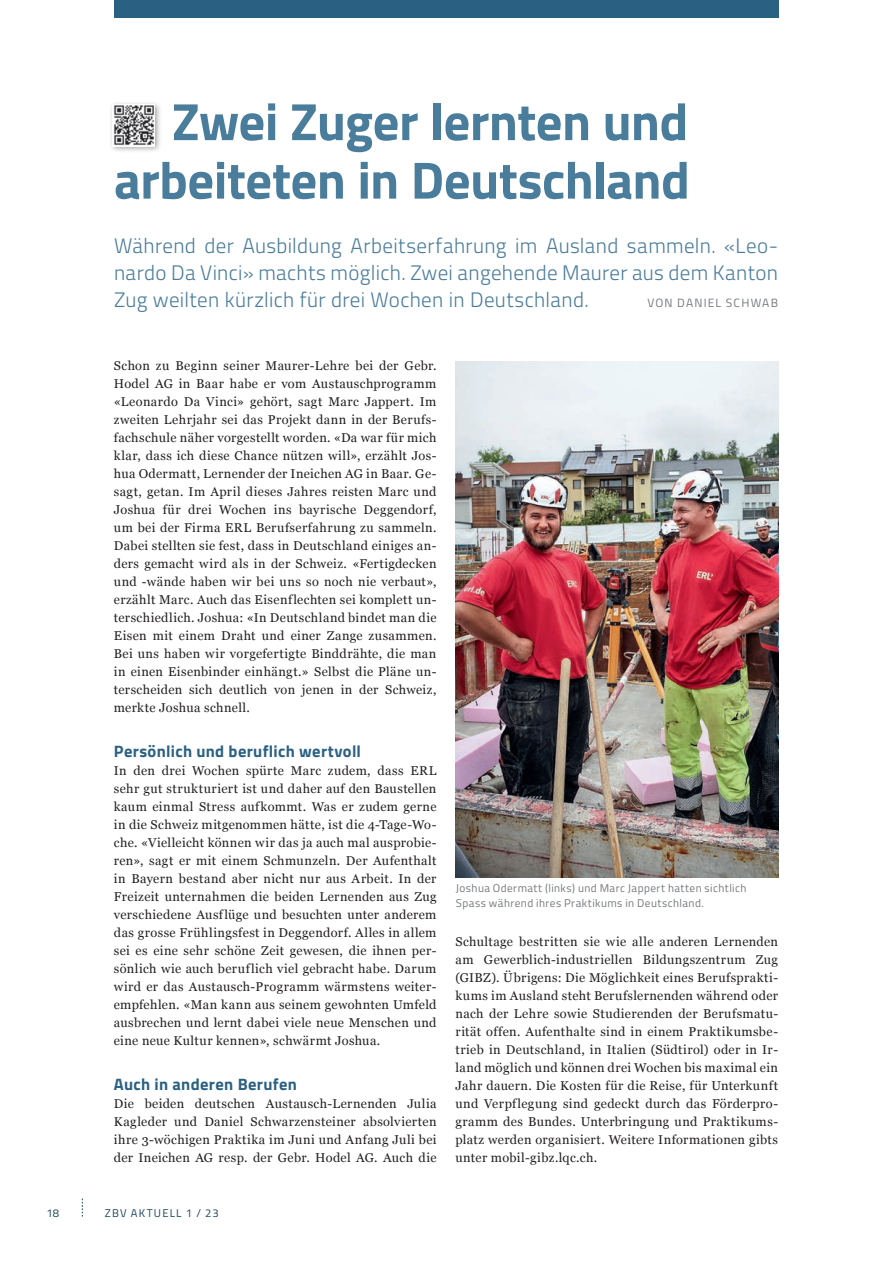
<style>
.page{position:relative;width:893px;height:1263px;background:#fff}
.page>*{position:absolute;margin:0;border:0;box-sizing:border-box;transform-origin:0 0}
.t1{font:700 52.5px/58.5px "Titillium";letter-spacing:-.01em;color:#4a7c9b;text-align:right}
.t2{font:300 21px/27px "Titillium";letter-spacing:.015em;color:#4a7c9b;text-align:justify}
.t3{font:700 16.5px "Titillium";letter-spacing:.02em;color:#2a6183}
.t4{font:12.75px/18px "Georgia";letter-spacing:.025em;color:#231f20;text-align:justify}
.t5{font:12px "Titillium";letter-spacing:.095em;color:#757a7d}
.t6{font:11.25px/14.2px "Titillium";letter-spacing:.04em;color:#757a7d}
.t7{font:11.25px "Titillium";letter-spacing:.1em;color:#1a475a}
</style>
<div class="page">
<svg style="left:82px;top:1198px;width:1px;height:18px"></svg>
<div style="left:114px;top:0;width:664px;height:18px;background:#2a6183"></div>
<img style="left:455px;top:361px;width:323px;height:516px">
<div style="left:109px;top:100px;width:53px;height:54px;background:#231f20;opacity:.4"></div>
<img style="left:113px;top:104px;width:42px;height:42px">
<h1 class="t1" style="left:114px;top:90px;width:577px">Zwei Zuger lernten und arbeiteten in Deutschland</h1>
<h2 class="t2" style="left:114px;top:231px;width:665px">Während der Ausbildung Arbeitserfahrung im Ausland sammeln. «Leo&shy;nardo Da Vinci» machts möglich. Zwei angehende Maurer aus dem Kanton Zug weilten kürzlich für drei Wochen in Deutschland.</h2>
<p class="t5" style="left:647px;top:294px;width:132px">VON DANIEL SCHWAB</p>
<p class="t4" style="left:114px;top:356px;width:324px">Schon zu Beginn seiner Maurer-Lehre bei der Gebr.<br>Hodel AG in Baar habe er vom Austauschprogramm «Leonardo Da Vinci» gehört, sagt Marc Jappert. Im zweiten Lehrjahr sei das Projekt dann in der Berufs&shy;fachschule näher vorgestellt worden. «Da war für mich klar, dass ich diese Chance nützen will», erzählt Jos&shy;hua Odermatt, Lernender der Ineichen AG in Baar. Ge&shy;sagt, getan. Im April dieses Jahres reisten Marc und Joshua für drei Wochen ins bayrische Deggendorf, um bei der Firma ERL Berufserfahrung zu sammeln.<br>Dabei stellten sie fest, dass in Deutschland einiges an&shy;ders gemacht wird als in der Schweiz. «Fertigdecken und -wände haben wir bei uns so noch nie verbaut», erzählt Marc. Auch das Eisenflechten sei komplett un&shy;terschiedlich. Joshua: «In Deutschland bindet man die Eisen mit einem Draht und einer Zange zusammen.<br>Bei uns haben wir vorgefertigte Binddrähte, die man in einen Eisenbinder einhängt.» Selbst die Pläne un&shy;terscheiden sich deutlich von jenen in der Schweiz, merkte Joshua schnell.</p>
<p class="t3" style="left:114px;top:739px;width:249px">Persönlich und beruflich wertvoll</p>
<p class="t4" style="left:114px;top:761px;width:324px">In den drei Wochen spürte Marc zudem, dass ERL sehr gut strukturiert ist und daher auf den Baustellen kaum einmal Stress aufkommt. Was er zudem gerne in die Schweiz mitgenommen hätte, ist die 4-Tage-Wo&shy;che. «Vielleicht können wir das ja auch mal ausprobie&shy;ren», sagt er mit einem Schmunzeln. Der Aufenthalt in Bayern bestand aber nicht nur aus Arbeit. In der Freizeit unternahmen die beiden Lernenden aus Zug verschiedene Ausflüge und besuchten unter anderem das grosse Frühlingsfest in Deggendorf. Alles in allem sei es eine sehr schöne Zeit gewesen, die ihnen per&shy;sönlich wie auch beruflich viel gebracht habe. Darum wird er das Austausch-Programm wärmstens weiter&shy;empfehlen. «Man kann aus seinem gewohnten Umfeld ausbrechen und lernt dabei viele neue Menschen und eine neue Kultur kennen», schwärmt Joshua.</p>
<p class="t3" style="left:114px;top:1072px;width:185px">Auch in anderen Berufen</p>
<p class="t4" style="left:114px;top:1094px;width:324px">Die beiden deutschen Austausch-Lernenden Julia Kagleder und Daniel Schwarzensteiner absolvierten ihre 3-wöchigen Praktika im Juni und Anfang Juli bei der Ineichen AG resp. der Gebr. Hodel AG. Auch die</p>
<p class="t7" style="left:46px;top:1204px;width:14px">18</p>
<p class="t7" style="left:105px;top:1204px;width:115px">ZBV AKTUELL 1 / 23</p>
<p class="t6" style="left:456px;top:881px;width:292px">Joshua Odermatt (links) und Marc Jappert hatten sichtlich<br>Spass während ihres Praktikums in Deutschland.</p>
<p class="t4" style="left:455px;top:932px;width:324px">Schultage bestritten sie wie alle anderen Lernenden am Gewerblich-industriellen Bildungszentrum Zug (GIBZ). Übrigens: Die Möglichkeit eines Berufsprakti&shy;kums im Ausland steht Berufslernenden während oder nach der Lehre sowie Studierenden der Berufsmatu&shy;rität offen. Aufenthalte sind in einem Praktikumsbe&shy;trieb in Deutschland, in Italien (Südtirol) oder in Ir&shy;land möglich und können drei Wochen bis maximal ein Jahr dauern. Die Kosten für die Reise, für Unterkunft und Verpflegung sind gedeckt durch das Förderpro&shy;gramm des Bundes. Unterbringung und Praktikums&shy;platz werden organisiert. Weitere Informationen gibts unter mobil-gibz.lqc.ch.</p>
</div>
